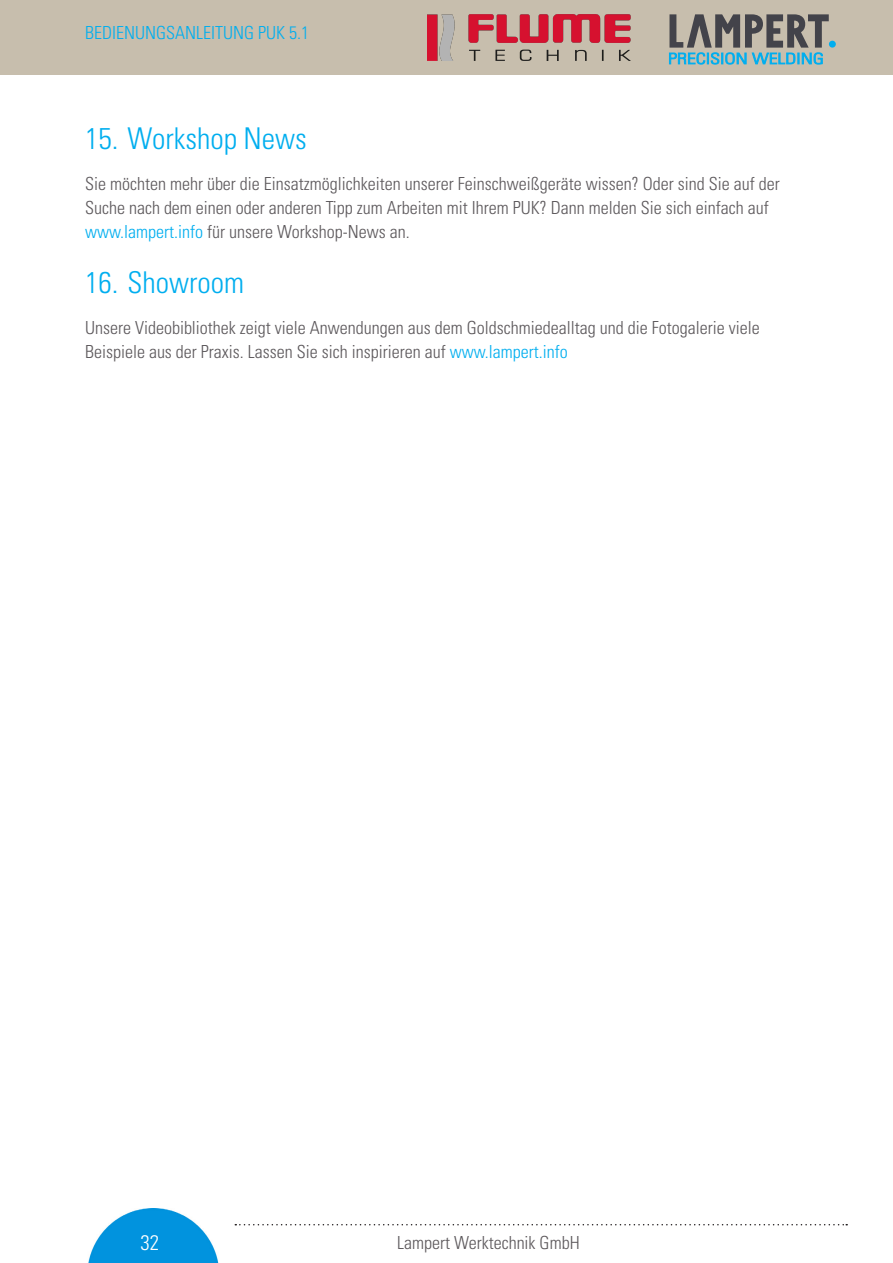
<style>
.page{position:relative;width:893px;height:1263px;background:#fff}
.page>*{position:absolute;margin:0;border:0;box-sizing:border-box;transform-origin:0 0}
.t1{font:300 condensed 30px "Univers LT Std";color:#00aeef}
.t2{font:300 condensed 21px "Univers LT Std";color:#fff}
.LA-Fließtext{font:300 condensed 18px/24px "Univers LT Std";color:#5c585b}
.t3{font:300 condensed 18px "Univers LT Std";color:#00aeef}
.s1{color:#00aeef}
</style>
<div class="page">
<div style="left:0;top:0;width:893px;height:75px;background:#c7bead"></div>
<img style="left:88px;top:1208px;width:131px;height:55px">
<svg style="left:235px;top:1224px;width:612px;height:1px"></svg>
<div style="left:829px;top:41px;width:7px;height:7px;background:#00aeef;border-radius:50%"></div>
<svg style="left:669px;top:14px;width:160px;height:50px"></svg>
<img style="left:427px;top:14px;width:204px;height:47px">
<p class="t3" style="left:85px;top:22px;width:225px">BEDIENUNGSANLEITUNG PUK 5.1</p>
<p class="t1" style="left:85px;top:121px;width:223px">15. Workshop News</p>
<p class="LA-Fließtext" style="left:85px;top:172px;width:696px">Sie möchten mehr über die Einsatzmöglichkeiten unserer Feinschweißgeräte wissen? Oder sind Sie auf der<br>Suche nach dem einen oder anderen Tipp zum Arbeiten mit Ihrem PUK? Dann melden Sie sich einfach auf <span class="s1">www.lampert.info</span> für unsere Workshop-News an.</p>
<p class="t1" style="left:85px;top:264px;width:161px">16. Showroom</p>
<p class="LA-Fließtext" style="left:85px;top:315px;width:676px">Unsere Videobibliothek zeigt viele Anwendungen aus dem Goldschmiedealltag und die Fotogalerie viele<br>Beispiele aus der Praxis. Lassen Sie sich inspirieren auf <span class="s1">www.lampert.info</span></p>
<p class="t2" style="left:141px;top:1229px;width:20px">32</p>
<p class="LA-Fließtext" style="left:397px;top:1230px;width:184px">Lampert Werktechnik GmbH</p>
</div>
